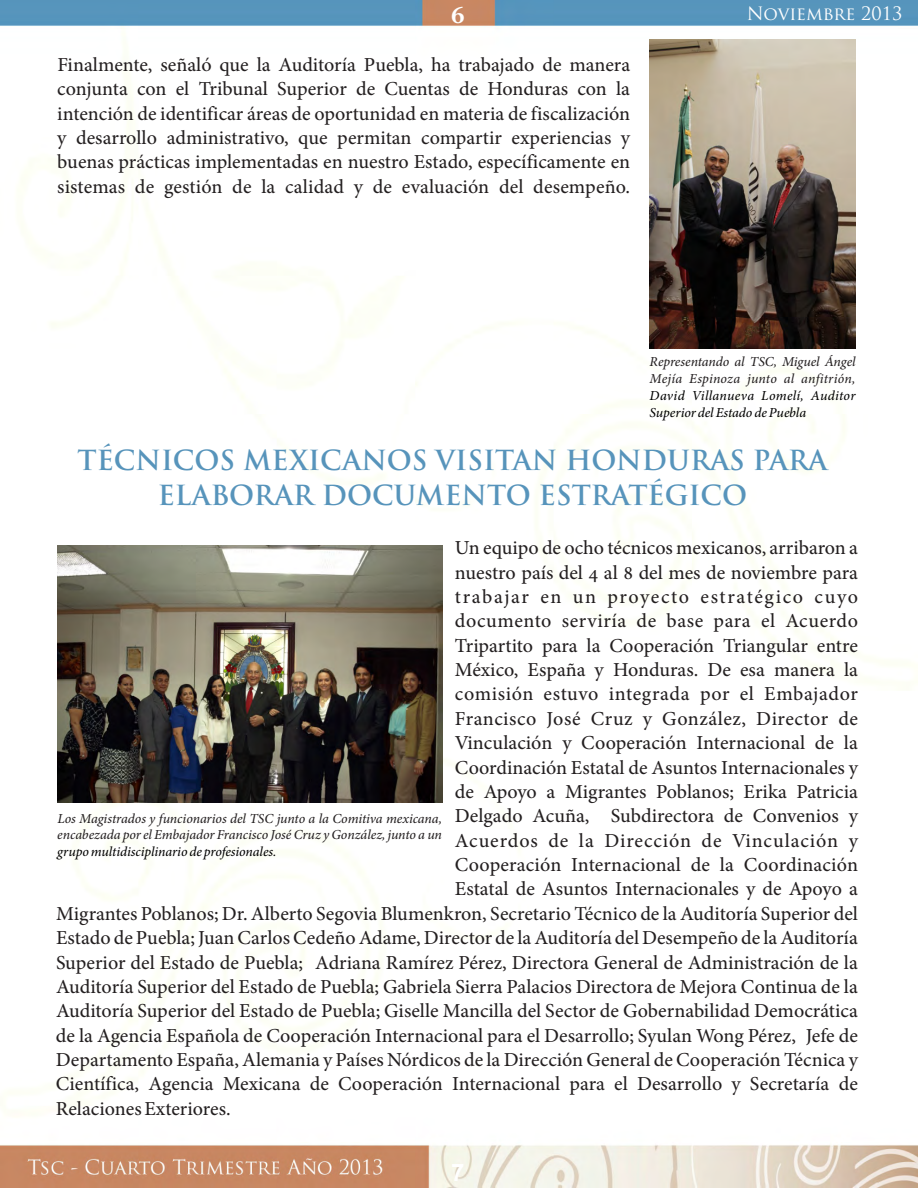
<style>
.page{position:relative;width:918px;height:1188px;background:#fff}
.page>*{position:absolute;margin:0;border:0;box-sizing:border-box;transform-origin:0 0}
.t1{font:700 27px/34.2px "Trajan Pro";color:#5794bb;text-align:center}
.t2{font:700 24px "Constantia";color:#fff}
.t3{font:700 24px "Arial";color:#fff}
.t4{font:19.5px/24.3px "Adobe Hebrew";color:#231f20;text-align:justify}
.t5{font:19.5px "Adobe Hebrew";letter-spacing:.03em;color:#231f20}
.t6{font:19.5px "Adobe Hebrew";letter-spacing:.025em;color:#231f20}
.t7{font:19.5px "Adobe Hebrew";letter-spacing:.085em;color:#231f20}
.t8{font:19.5px "Adobe Hebrew";letter-spacing:.045em;color:#231f20}
.t9{font:18px "Trajan Pro";color:#fff}
.t10{font:italic 13.5px/16.8px "Adobe Hebrew";color:#231f20}
.t11{font:italic 13.5px/16.8px "Adobe Hebrew";color:#000}
</style>
<div class="page">
<img style="left:0;top:0;width:918px;height:1188px">
<img style="left:650px;top:40px;width:206px;height:309px">
<img style="left:57px;top:546px;width:385px;height:257px">
<p class="t2" style="left:451px;top:5px;width:15px">6</p>
<p class="t9" style="left:747px;top:7px;width:157px">Noviembre 2013</p>
<p class="t4" style="left:57px;top:54px;width:574px">Finalmente, señaló que la Auditoría Puebla, ha trabajado de manera conjunta con el Tribunal Superior de Cuentas de Honduras con la intención de identificar áreas de oportunidad en materia de fiscalización y desarrollo administrativo, que permitan compartir experiencias y buenas prácticas implementadas en nuestro Estado, específicamente en sistemas de gestión de la calidad y de evaluación del desempeño.</p>
<p class="t10" style="left:650px;top:355px;width:207px">Representando al TSC, Miguel Ángel<br>Mejía Espinoza junto al anfitrión,</p>
<p class="t11" style="left:650px;top:388px;width:207px">David Villanueva Lomelí, Auditor<br>Superior del Estado de Puebla</p>
<h1 class="t1" style="left:78px;top:447px;width:751px">TÉCNICOS MEXICANOS VISITAN HONDURAS PARA<br>ELABORAR DOCUMENTO ESTRATÉGICO</h1>
<p class="t4" style="left:455px;top:538px;width:405px">Un equipo de ocho técnicos mexicanos, arribaron a</p>
<p class="t4" style="left:455px;top:562px;width:405px">nuestro país del 4 al 8 del mes de noviembre para</p>
<p class="t7" style="left:455px;top:589px;width:405px">trabajar en un proyecto estratégico cuyo</p>
<p class="t5" style="left:455px;top:613px;width:405px">documento serviría de base para el Acuerdo</p>
<p class="t4" style="left:455px;top:635px;width:405px">Tripartito para la Cooperación Triangular entre</p>
<p class="t4" style="left:455px;top:660px;width:404px">México, España y Honduras. De esa manera la</p>
<p class="t5" style="left:455px;top:686px;width:405px">comisión estuvo integrada por el Embajador</p>
<p class="t6" style="left:455px;top:711px;width:405px">Francisco José Cruz y González, Director de</p>
<p class="t4" style="left:455px;top:733px;width:405px">Vinculación y Cooperación Internacional de la</p>
<p class="t4" style="left:455px;top:757px;width:405px">Coordinación Estatal de Asuntos Internacionales y</p>
<p class="t4" style="left:455px;top:781px;width:404px">de Apoyo a Migrantes Poblanos; Erika Patricia</p>
<p class="t4" style="left:455px;top:806px;width:405px">Delgado Acuña, Subdirectora de Convenios y</p>
<p class="t8" style="left:455px;top:833px;width:405px">Acuerdos de la Dirección de Vinculación y</p>
<p class="t4" style="left:455px;top:855px;width:405px">Cooperación Internacional de la Coordinación</p>
<p class="t4" style="left:455px;top:879px;width:405px">Estatal de Asuntos Internacionales y de Apoyo a</p>
<p class="t4" style="left:56px;top:903px;width:803px">Migrantes Poblanos; Dr. Alberto Segovia Blumenkron, Secretario Técnico de la Auditoría Superior del</p>
<p class="t4" style="left:56px;top:928px;width:803px">Estado de Puebla; Juan Carlos Cedeño Adame, Director de la Auditoría del Desempeño de la Auditoría</p>
<p class="t4" style="left:56px;top:952px;width:803px">Superior del Estado de Puebla; Adriana Ramírez Pérez, Directora General de Administración de la</p>
<p class="t4" style="left:56px;top:976px;width:803px">Auditoría Superior del Estado de Puebla; Gabriela Sierra Palacios Directora de Mejora Continua de la</p>
<p class="t4" style="left:56px;top:1001px;width:803px">Auditoría Superior del Estado de Puebla; Giselle Mancilla del Sector de Gobernabilidad Democrática</p>
<p class="t4" style="left:56px;top:1025px;width:803px">de la Agencia Española de Cooperación Internacional para el Desarrollo; Syulan Wong Pérez, Jefe de</p>
<p class="t4" style="left:56px;top:1050px;width:803px">Departamento España, Alemania y Países Nórdicos de la Dirección General de Cooperación Técnica y</p>
<p class="t4" style="left:56px;top:1074px;width:803px">Científica, Agencia Mexicana de Cooperación Internacional para el Desarrollo y Secretaría de</p>
<p class="t4" style="left:56px;top:1098px;width:176px">Relaciones Exteriores.</p>
<p class="t10" style="left:57px;top:811px;width:386px">Los Magistrados y funcionarios del TSC junto a la Comitiva mexicana, encabezada por el Embajador Francisco José Cruz y González, junto a un</p>
<p class="t11" style="left:57px;top:845px;width:221px">grupo multidisciplinario de profesionales.</p>
<p class="t3" style="left:451px;top:1164px;width:15px">7</p>
</div>
